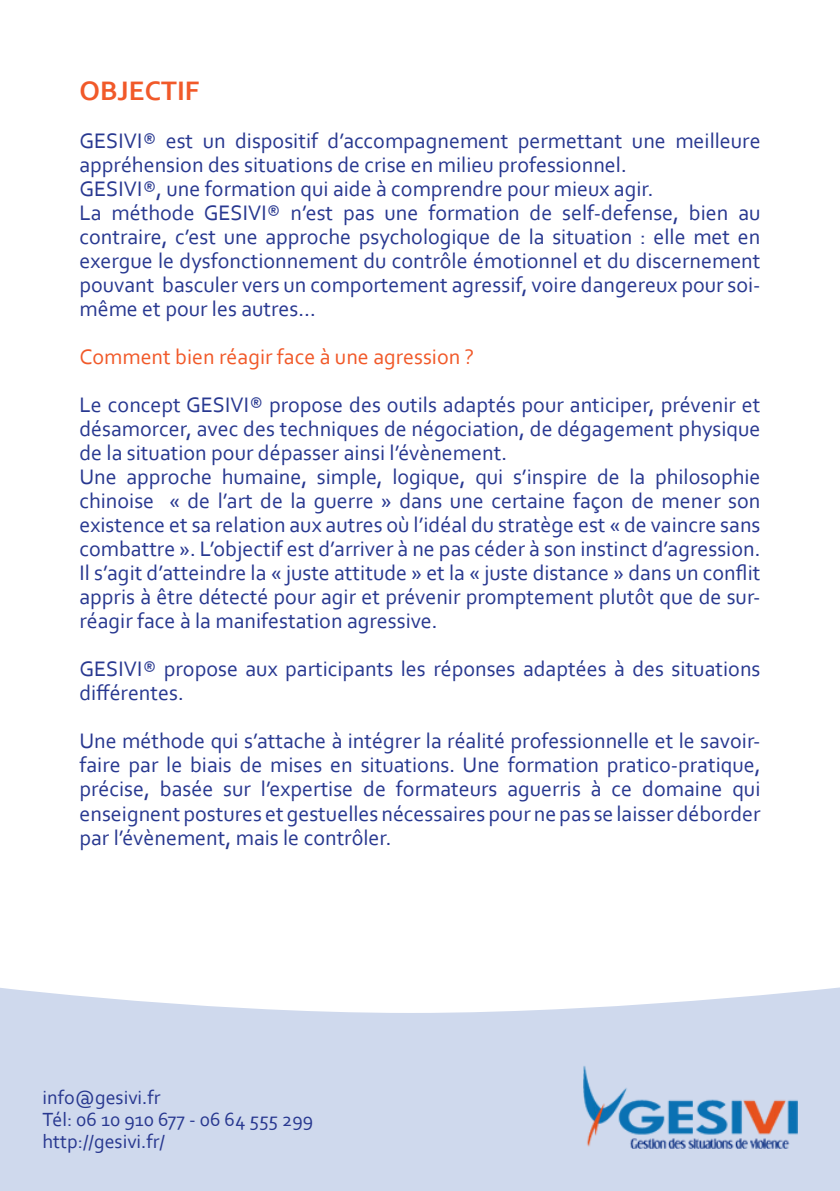
<style>
.page{position:relative;width:840px;height:1191px;background:#fff}
.page>*{position:absolute;margin:0;border:0;box-sizing:border-box;transform-origin:0 0}
.t1{font:700 28px "Corbel";color:#f15929}
.t2{font:22px/24px "Corbel";color:#283890;text-align:justify}
.t3{font:22px "Corbel";color:#f15929}
.t4{font:20px/22px "Corbel";color:#283890}
</style>
<div class="page">
<svg style="left:0;top:987px;width:839px;height:204px;fill:#cfd9ed"></svg>
<img style="left:583px;top:1065px;width:214px;height:83px">
<p class="t1" style="left:79px;top:74px;width:121px">OBJECTIF</p>
<p class="t2" style="left:79px;top:128px;width:682px">GESIVI® est un dispositif d’accompagnement permettant une meilleure appréhension des situations de crise en milieu professionnel.</p>
<p class="t2" style="left:79px;top:176px;width:575px">GESIVI®, une formation qui aide à comprendre pour mieux agir.</p>
<p class="t2" style="left:79px;top:200px;width:682px">La méthode GESIVI® n’est pas une formation de self-defense, bien au contraire, c’est une approche psychologique de la situation : elle met en exergue le dysfonctionnement du contrôle émotionnel et du discernement pouvant basculer vers un comportement agressif, voire dangereux pour soi&shy;même et pour les autres…</p>
<p class="t3" style="left:79px;top:343px;width:396px">Comment bien réagir face à une agression ?</p>
<p class="t2" style="left:79px;top:392px;width:682px">Le concept GESIVI® propose des outils adaptés pour anticiper, prévenir et désamorcer, avec des techniques de négociation, de dégagement physique de la situation pour dépasser ainsi l’évènement.</p>
<p class="t2" style="left:79px;top:464px;width:682px">Une approche humaine, simple, logique, qui s’inspire de la philosophie chinoise « de l’art de la guerre » dans une certaine façon de mener son existence et sa relation aux autres où l’idéal du stratège est « de vaincre sans combattre ». L’objectif est d’arriver à ne pas céder à son instinct d’agression.<br>Il s’agit d’atteindre la « juste attitude » et la « juste distance » dans un conflit appris à être détecté pour agir et prévenir promptement plutôt que de sur&shy;réagir face à la manifestation agressive.</p>
<p class="t2" style="left:79px;top:656px;width:682px">GESIVI® propose aux participants les réponses adaptées à des situations différentes.</p>
<p class="t2" style="left:79px;top:728px;width:682px">Une méthode qui s’attache à intégrer la réalité professionnelle et le savoir&shy;faire par le biais de mises en situations. Une formation pratico-pratique, précise, basée sur l’expertise de formateurs aguerris à ce domaine qui enseignent postures et gestuelles nécessaires pour ne pas se laisser déborder par l’évènement, mais le contrôler.</p>
<p class="t4" style="left:43px;top:1085px;width:272px">info@gesivi.fr<br>Tél: 06 10 910 677 - 06 64 555 299 http://gesivi.fr/</p>
</div>
